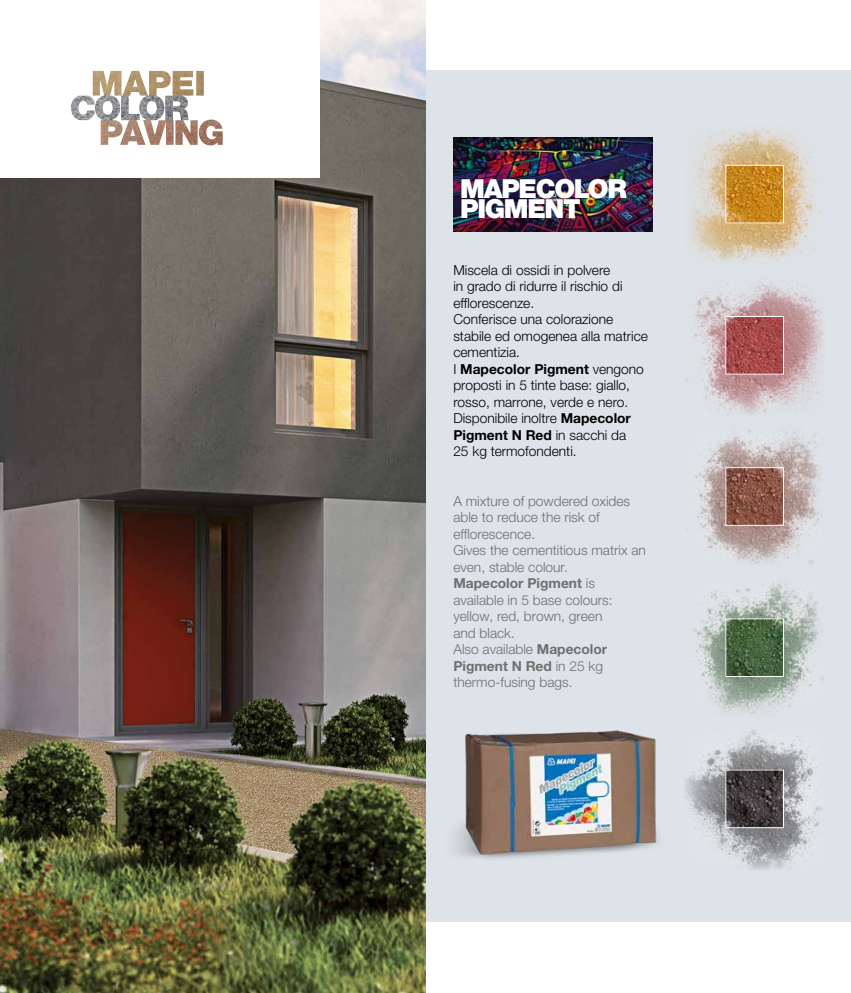
<style>
.page{position:relative;width:851px;height:993px;background:#fff}
.page>*{position:absolute;margin:0;border:0;box-sizing:border-box;transform-origin:0 0}
.t1{font:900 26.25px/20px "Helvetica Neue LTW1 G";letter-spacing:-.05em;color:#fff}
.t2{font:300 13.75px/16.5px "Helvetica Neue LTW1 G";color:#000}
.t3{font:300 13.75px/16.5px "Helvetica Neue LTW1 G";color:#706f6f}
.s1{font-weight:700}
</style>
<div class="page">
<div style="left:270px;top:71px;width:580px;height:850px;background:#dde3e8"></div>
<img style="left:453px;top:138px;width:199px;height:93px">
<img style="left:0;top:0;width:425px;height:992px">
<img style="left:685px;top:730px;width:137px;height:139px">
<img style="left:694px;top:581px;width:130px;height:133px">
<img style="left:695px;top:430px;width:127px;height:134px">
<img style="left:686px;top:282px;width:138px;height:132px">
<img style="left:688px;top:128px;width:134px;height:136px">
<img style="left:727px;top:167px;width:54px;height:54px">
<div style="left:725px;top:165px;width:58px;height:58px;border:1px solid #fff"></div>
<img style="left:727px;top:318px;width:54px;height:54px">
<div style="left:725px;top:316px;width:58px;height:58px;border:1px solid #fff"></div>
<img style="left:727px;top:469px;width:54px;height:54px">
<div style="left:725px;top:467px;width:58px;height:58px;border:1px solid #fff"></div>
<img style="left:727px;top:620px;width:54px;height:54px">
<div style="left:725px;top:618px;width:58px;height:58px;border:1px solid #fff"></div>
<img style="left:727px;top:771px;width:54px;height:54px">
<img style="left:455px;top:730px;width:204px;height:129px">
<div style="left:0;top:0;width:319px;height:177px;background:#fff"></div>
<img style="left:71px;top:71px;width:152px;height:74px">
<h1 class="t1" style="left:460px;top:178px;width:168px">MAPECOLOR<br>PIGMENT</h1>
<p class="t2" style="left:453px;top:261px;width:196px">Miscela di ossidi in polvere<br>in grado di ridurre il rischio di efflorescenze.<br>Conferisce una colorazione stabile ed omogenea alla matrice cementizia.<br>I <span class="s1">Mapecolor Pigment</span> vengono proposti in 5 tinte base: giallo, rosso, marrone, verde e nero.<br>Disponibile inoltre <span class="s1">Mapecolor<br>Pigment N Red</span> in sacchi da<br>25 kg termofondenti.</p>
<p class="t3" style="left:453px;top:492px;width:194px">A mixture of powdered oxides able to reduce the risk of efflorescence.<br>Gives the cementitious matrix an even, stable colour.<br><span class="s1">Mapecolor Pigment</span> is available in 5 base colours: yellow, red, brown, green<br>and black.<br>Also available <span class="s1">Mapecolor<br>Pigment N Red</span> in 25 kg thermo-fusing bags.</p>
</div>
